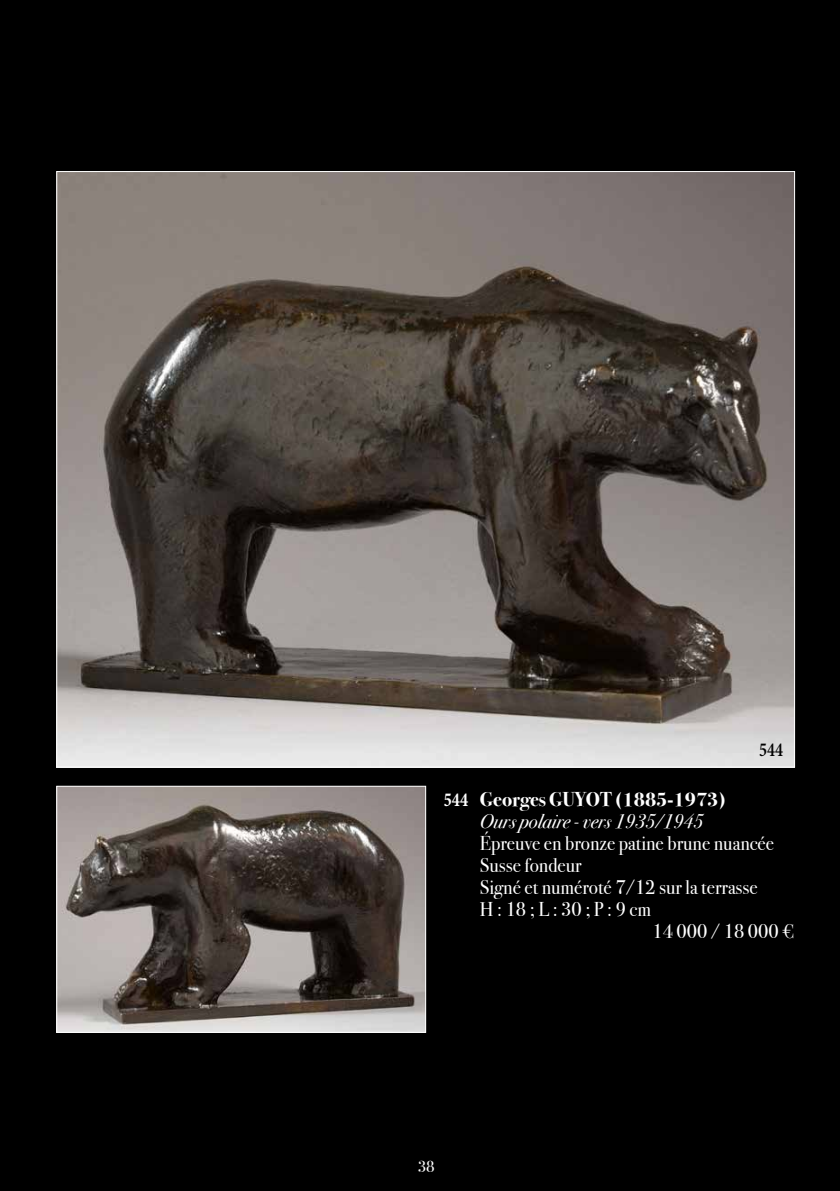
<style>
.page{position:relative;width:840px;height:1191px;background:#fff}
.page>*{position:absolute;margin:0;border:0;box-sizing:border-box;transform-origin:0 0}
.t1{font:20px "Bodoni Svty Two ITCTT";color:#fff;scale:.96 1}
.t2{font:italic 20px/22px "Bodoni Svty Two ITCTT";color:#fff;scale:.96 1}
.t3{font:600 19.8px "Minion Pro";color:#000;scale:.82 1}
.t4{font:16px "Bodoni Svty Two ITCTT";color:#fff}
.s1{font-family:"Minion Pro";font-weight:700;font-style:normal;font-size:19.8px}
.s2{font-weight:700;font-style:normal}
</style>
<div class="page">
<div style="left:0;top:0;width:839px;height:1191px;background:#000"></div>
<img style="left:58px;top:173px;width:734px;height:592px">
<img style="left:58px;top:787px;width:366px;height:243px">
<div style="left:56px;top:785px;width:370px;height:247px;border:1px solid #fff"></div>
<p class="t3" style="left:758px;top:736px;width:31px">544</p>
<p class="t2" style="left:479px;top:787px;width:258px;text-indent:-36px"><span class="s1">544</span> <span class="s2">Georges GUYOT (1885-1973)<br></span>Ours polaire - vers 1935/1945</p>
<p class="t1" style="left:479px;top:827px;width:308px">Épreuve en bronze patine brune nuancée</p>
<p class="t1" style="left:479px;top:849px;width:107px">Susse fondeur</p>
<p class="t1" style="left:479px;top:871px;width:291px">Signé et numéroté 7/12 sur la terrasse</p>
<p class="t1" style="left:479px;top:893px;width:179px">H : 18 ; L : 30 ; P : 9 cm</p>
<p class="t1" style="left:652px;top:915px;width:149px">14 000 / 18 000 €</p>
<p class="t4" style="left:417px;top:1153px;width:19px">38</p>
</div>
